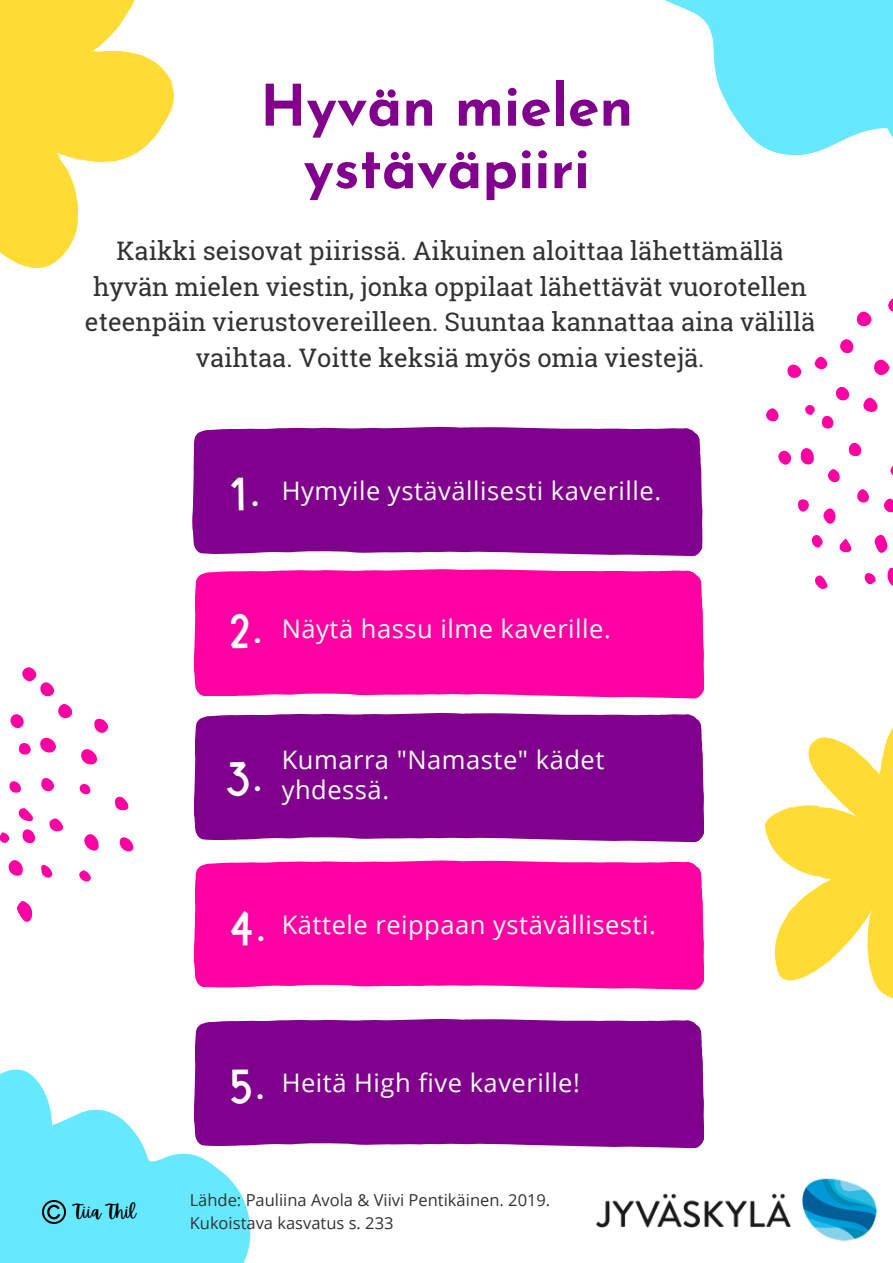
<style>
.page{position:relative;width:893px;height:1263px;background:#fff}
.page>*{position:absolute;margin:0;border:0;box-sizing:border-box;transform-origin:0 0}
.t1{font:700 57px/62.5px "Josefin Sans";color:#80008d;text-align:center}
.t2{font:48px "Marykate";color:#fff}
.t3{font:25.5px/35.5px "Roboto Slab";color:#323232;text-align:center}
.t4{font:25.5px "Open Sans";letter-spacing:.02em;color:#fff}
.t5{font:18px "Apricots";color:#000}
.t6{font:16.5px/23.1px "Open Sans";color:#323232}
</style>
<div class="page">
<div style="left:192px;top:426px;width:511px;height:131px;background:#80008d"></div>
<div style="left:193px;top:569px;width:511px;height:130px;background:#ff00a3"></div>
<div style="left:193px;top:712px;width:511px;height:131px;background:#80008d"></div>
<div style="left:193px;top:860px;width:511px;height:130px;background:#ff00a3"></div>
<svg style="left:664px;top:0;width:229px;height:156px;fill:#66e8ff"></svg>
<svg style="left:0;top:1069px;width:251px;height:194px;fill:#66e8ff"></svg>
<svg style="left:16px;top:901px;width:16px;height:21px"></svg>
<svg style="left:81px;top:749px;width:16px;height:15px"></svg>
<svg style="left:84px;top:834px;width:15px;height:17px"></svg>
<svg style="left:40px;top:738px;width:16px;height:14px"></svg>
<svg style="left:9px;top:860px;width:14px;height:16px"></svg>
<svg style="left:94px;top:719px;width:14px;height:14px"></svg>
<svg style="left:58px;top:704px;width:14px;height:14px"></svg>
<svg style="left:22px;top:667px;width:32px;height:29px"></svg>
<svg style="left:115px;top:797px;width:14px;height:14px"></svg>
<svg style="left:120px;top:837px;width:13px;height:14px"></svg>
<svg style="left:10px;top:714px;width:14px;height:14px"></svg>
<svg style="left:49px;top:818px;width:14px;height:13px"></svg>
<svg style="left:19px;top:808px;width:14px;height:13px"></svg>
<svg style="left:22px;top:829px;width:13px;height:14px"></svg>
<svg style="left:41px;top:778px;width:13px;height:13px"></svg>
<svg style="left:41px;top:865px;width:11px;height:12px"></svg>
<svg style="left:19px;top:743px;width:12px;height:11px"></svg>
<svg style="left:10px;top:781px;width:11px;height:12px"></svg>
<svg style="left:79px;top:870px;width:12px;height:12px"></svg>
<svg style="left:80px;top:784px;width:10px;height:10px"></svg>
<svg style="left:0;top:832px;width:10px;height:11px"></svg>
<svg style="left:887px;top:567px;width:6px;height:19px"></svg>
<svg style="left:800px;top:448px;width:14px;height:17px"></svg>
<svg style="left:874px;top:360px;width:15px;height:15px"></svg>
<svg style="left:857px;top:312px;width:14px;height:14px"></svg>
<svg style="left:874px;top:534px;width:14px;height:19px"></svg>
<svg style="left:863px;top:397px;width:14px;height:15px"></svg>
<svg style="left:888px;top:298px;width:5px;height:14px"></svg>
<svg style="left:787px;top:365px;width:14px;height:13px"></svg>
<svg style="left:840px;top:339px;width:13px;height:14px"></svg>
<svg style="left:823px;top:508px;width:12px;height:16px"></svg>
<svg style="left:836px;top:387px;width:13px;height:13px"></svg>
<svg style="left:778px;top:451px;width:13px;height:14px"></svg>
<svg style="left:849px;top:443px;width:12px;height:13px"></svg>
<svg style="left:884px;top:498px;width:9px;height:14px"></svg>
<svg style="left:815px;top:575px;width:12px;height:14px"></svg>
<svg style="left:766px;top:408px;width:12px;height:13px"></svg>
<svg style="left:814px;top:356px;width:13px;height:13px"></svg>
<svg style="left:822px;top:416px;width:11px;height:13px"></svg>
<svg style="left:857px;top:489px;width:12px;height:13px"></svg>
<svg style="left:828px;top:469px;width:11px;height:13px"></svg>
<svg style="left:798px;top:499px;width:11px;height:13px"></svg>
<svg style="left:839px;top:538px;width:13px;height:14px"></svg>
<svg style="left:890px;top:466px;width:3px;height:10px"></svg>
<svg style="left:812px;top:535px;width:11px;height:13px"></svg>
<svg style="left:864px;top:573px;width:11px;height:12px"></svg>
<svg style="left:805px;top:405px;width:9px;height:10px"></svg>
<svg style="left:765px;top:727px;width:128px;height:272px"></svg>
<svg style="left:0;top:0;width:174px;height:268px;fill:#ffdb33"></svg>
<img style="left:596px;top:1178px;width:280px;height:64px">
<img style="left:43px;top:1200px;width:23px;height:23px">
<svg style="left:193px;top:1018px;width:511px;height:139px;background:#8d1b99"></svg>
<p class="t1" style="left:260px;top:80px;width:374px">Hyvän mielen ystäväpiiri</p>
<p class="t3" style="left:85px;top:233px;width:731px">Kaikki seisovat piirissä. Aikuinen aloittaa lähettämällä hyvän mielen viestin, jonka oppilaat lähettävät vuorotellen eteenpäin vierustovereilleen. Suuntaa kannattaa aina välillä vaihtaa. Voitte keksiä myös omia viestejä.</p>
<p class="t2" style="left:229px;top:462px;width:32px">1.</p>
<p class="t4" style="left:282px;top:472px;width:381px">Hymyile ystävällisesti kaverille.</p>
<p class="t2" style="left:229px;top:600px;width:34px">2.</p>
<p class="t4" style="left:282px;top:610px;width:330px">Näytä hassu ilme kaverille.</p>
<p class="t2" style="left:225px;top:748px;width:39px">3.</p>
<p class="t4" style="left:282px;top:741px;width:324px">Kumarra "Namaste" kädet</p>
<p class="t4" style="left:282px;top:772px;width:109px">yhdessä.</p>
<p class="t2" style="left:229px;top:897px;width:38px">4.</p>
<p class="t4" style="left:282px;top:906px;width:375px">Kättele reippaan ystävällisesti.</p>
<p class="t5" style="left:74px;top:1202px;width:64px">Tiia Thil</p>
<p class="t2" style="left:229px;top:1056px;width:37px">5.</p>
<p class="t4" style="left:282px;top:1064px;width:300px">Heitä High five kaverille!</p>
<p class="t6" style="left:190px;top:1188px;width:362px">Lähde: Pauliina Avola &amp; Viivi Pentikäinen. 2019.<br>Kukoistava kasvatus s. 233</p>
</div>
